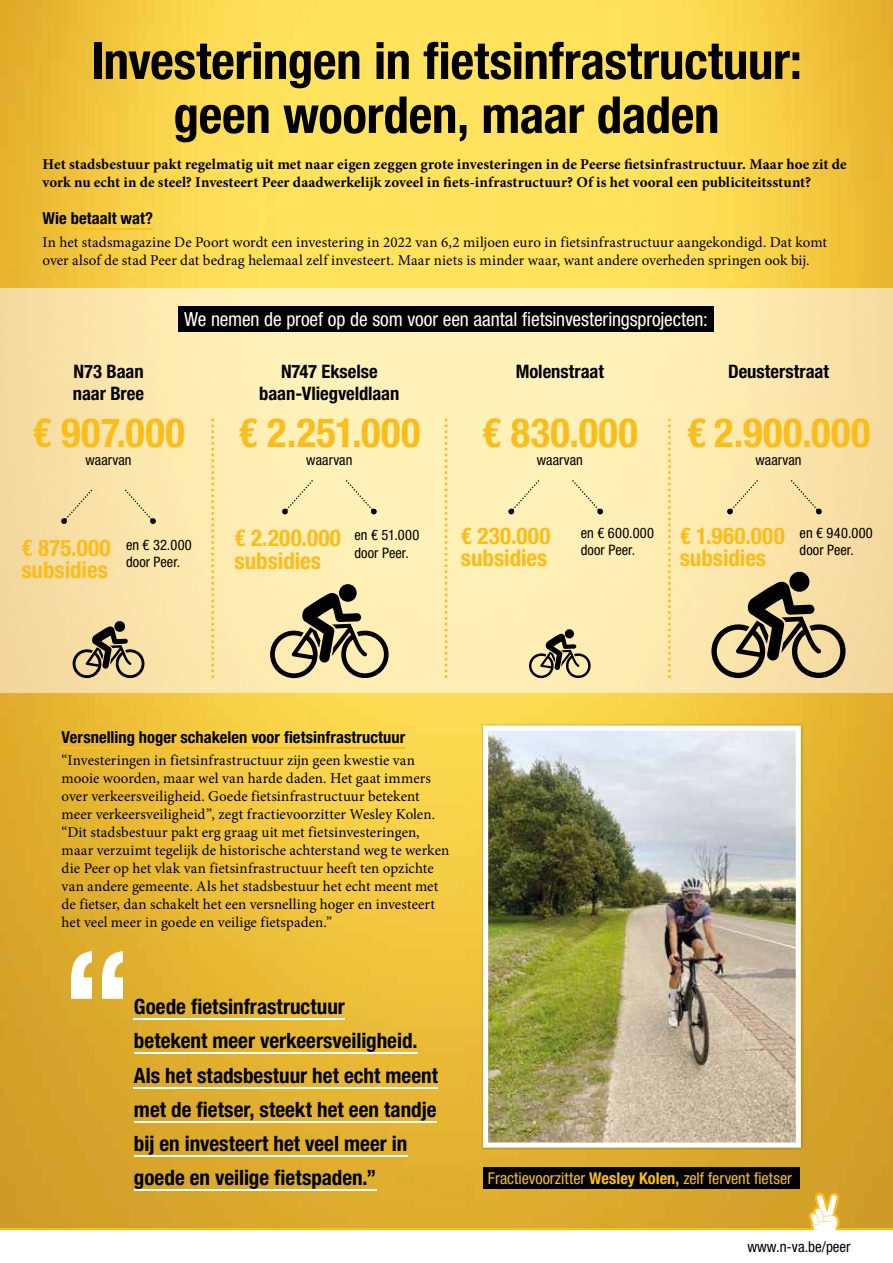
<style>
.page{position:relative;width:893px;height:1263px;background:#fff}
.page>*{position:absolute;margin:0;border:0;box-sizing:border-box;transform-origin:0 0}
.t1{font:700 condensed 51px/54px "Helvetica Neue LT Std";letter-spacing:-.005em;color:#000;text-align:center}
.t2{font:700 condensed 40.35px "Helvetica Neue LT Std";letter-spacing:.015em;color:#fbbd1b}
.t3{font:700 condensed 23.1px/22.4px "Helvetica Neue LT Std";color:#fbbd1b}
.t4{font:700 condensed 21.15px/34.3px "Helvetica Neue LT Std";color:#000}
.t5{font:condensed 19.5px "Helvetica Neue LT Std";letter-spacing:-.005em;color:#fff}
.t6{font:700 condensed 18.6px/22.4px "Helvetica Neue LT Std";color:#000}
.t7{font:700 condensed 16.5px "Helvetica Neue LT Std";color:#000}
.t8{font:condensed 16.35px "Helvetica Neue LT Std";color:#fbbd1b}
.t9{font:15px/18px "Minion Pro";letter-spacing:.005em;color:#000}
.t10{font:700 15px/18px "Minion Pro";letter-spacing:.005em;color:#000}
.t11{font:condensed 15px "Helvetica Neue LT Std";color:#000}
.t12{font:condensed 14.4px/17.2px "Helvetica Neue LT Std";letter-spacing:.005em;color:#000}
.s1{font-weight:700}
</style>
<div class="page">
<img style="left:0;top:0;width:893px;height:1192px">
<hr style="left:62px;top:747px;width:343px;height:1px;background:#fbbd1b">
<hr style="left:43px;top:229px;width:110px;height:1px;background:#fbbd1b">
<hr style="left:134px;top:1018px;width:211px;height:2px;background:#fff">
<hr style="left:134px;top:1052px;width:284px;height:2px;background:#fff">
<hr style="left:134px;top:1087px;width:304px;height:1px;background:#fff">
<hr style="left:134px;top:1121px;width:302px;height:1px;background:#fff">
<hr style="left:134px;top:1155px;width:273px;height:2px;background:#fff">
<hr style="left:134px;top:1190px;width:242px;height:1px;background:#fff">
<svg style="left:71px;top:951px;width:52px;height:48px"></svg>
<div style="left:483px;top:1167px;width:317px;height:21px;background:#000"></div>
<img style="left:0;top:288px;width:893px;height:404px">
<div style="left:178px;top:306px;width:536px;height:26px;background:#000"></div>
<img style="left:481px;top:723px;width:322px;height:427px">
<img style="left:483px;top:725px;width:318px;height:423px">
<svg style="left:270px;top:584px;width:121px;height:96px"></svg>
<svg style="left:529px;top:629px;width:63px;height:50px"></svg>
<svg style="left:211px;top:419px;width:3px;height:259px"></svg>
<svg style="left:445px;top:419px;width:2px;height:259px"></svg>
<svg style="left:668px;top:419px;width:3px;height:259px"></svg>
<svg style="left:73px;top:621px;width:73px;height:58px"></svg>
<svg style="left:61px;top:490px;width:31px;height:34px"></svg>
<svg style="left:125px;top:490px;width:31px;height:34px"></svg>
<svg style="left:282px;top:480px;width:31px;height:34px"></svg>
<svg style="left:346px;top:480px;width:31px;height:34px"></svg>
<svg style="left:711px;top:572px;width:137px;height:109px"></svg>
<svg style="left:727px;top:480px;width:31px;height:34px"></svg>
<svg style="left:791px;top:480px;width:31px;height:34px"></svg>
<svg style="left:508px;top:480px;width:31px;height:34px"></svg>
<svg style="left:572px;top:480px;width:31px;height:34px"></svg>
<svg style="left:0;top:1192px;width:893px;height:38px"></svg>
<h1 class="t1" style="left:91px;top:33px;width:712px">Investeringen in fietsinfrastructuur: geen woorden, maar daden</h1>
<p class="t10" style="left:43px;top:155px;width:806px">Het stadsbestuur pakt regelmatig uit met naar eigen zeggen grote investeringen in de Peerse fietsinfrastructuur. Maar hoe zit de vork nu echt in de steel? Investeert Peer daadwerkelijk zoveel in fiets-infrastructuur? Of is het vooral een publiciteitsstunt?</p>
<p class="t7" style="left:43px;top:209px;width:112px">Wie betaalt wat?</p>
<p class="t9" style="left:43px;top:233px;width:786px">In het stadsmagazine De Poort wordt een investering in 2022 van 6,2 miljoen euro in fietsinfrastructuur aangekondigd. Dat komt over alsof de stad Peer dat bedrag helemaal zelf investeert. Maar niets is minder waar, want andere overheden springen ook bij.</p>
<p class="t6" style="left:73px;top:360px;width:73px">N73 Baan naar Bree</p>
<h3 class="t5" style="left:184px;top:308px;width:525px">We nemen de proef op de som voor een aantal fietsinvesteringsprojecten:</h3>
<p class="t6" style="left:259px;top:360px;width:142px;text-align:center">N747 Ekselse baan-Vliegveldlaan</p>
<p class="t6" style="left:516px;top:360px;width:90px">Molenstraat</p>
<p class="t6" style="left:728px;top:360px;width:102px">Deusterstraat</p>
<h2 class="t2" style="left:32px;top:409px;width:154px">€ 907.000</h2>
<p class="t12" style="left:85px;top:451px;width:48px">waarvan</p>
<h3 class="t3" style="left:21px;top:536px;width:91px">€ 875.000 subsidies</h3>
<p class="t12" style="left:126px;top:536px;width:67px">en € 32.000 door Peer.</p>
<h2 class="t2" style="left:238px;top:409px;width:184px">€ 2.251.000</h2>
<p class="t12" style="left:306px;top:451px;width:48px">waarvan</p>
<h3 class="t3" style="left:235px;top:527px;width:108px">€ 2.200.000 subsidies</h3>
<p class="t12" style="left:355px;top:526px;width:66px">en € 51.000 door Peer.</p>
<h2 class="t2" style="left:482px;top:409px;width:158px">€ 830.000</h2>
<p class="t12" style="left:537px;top:451px;width:48px">waarvan</p>
<h3 class="t3" style="left:461px;top:524px;width:91px">€ 230.000 subsidies</h3>
<p class="t12" style="left:581px;top:524px;width:75px">en € 600.000 door Peer.</p>
<h2 class="t2" style="left:686px;top:409px;width:186px">€ 2.900.000</h2>
<p class="t12" style="left:755px;top:451px;width:48px">waarvan</p>
<h3 class="t3" style="left:680px;top:524px;width:107px">€ 1.960.000 subsidies</h3>
<p class="t12" style="left:800px;top:524px;width:75px">en € 940.000 door Peer.</p>
<p class="t7" style="left:62px;top:727px;width:345px">Versnelling hoger schakelen voor fietsinfrastructuur</p>
<p class="t9" style="left:62px;top:752px;width:389px">“Investeringen in fietsinfrastructuur zijn geen kwestie van mooie woorden, maar wel van harde daden. Het gaat immers over verkeersveiligheid. Goede fietsinfrastructuur betekent meer verkeersveiligheid”, zegt fractievoorzitter Wesley Kolen. “Dit stadsbestuur pakt erg graag uit met fietsinvesteringen, maar verzuimt tegelijk de historische achterstand weg te werken die Peer op het vlak van fietsinfrastructuur heeft ten opzichte van andere gemeente. Als het stadsbestuur het echt meent met de fietser, dan schakelt het een versnelling hoger en investeert het veel meer in goede en veilige fietspaden.”</p>
<h3 class="t4" style="left:134px;top:989px;width:306px">Goede fietsinfrastructuur<br>betekent meer verkeersveiligheid.<br>Als het stadsbestuur het echt meent met de fietser, steekt het een tandje bij en investeert het veel meer in goede en veilige fietspaden.”</h3>
<p class="t8" style="left:488px;top:1168px;width:306px">Fractievoorzitter <span class="s1">Wesley Kolen,</span> zelf fervent fietser</p>
<p class="t11" style="left:747px;top:1238px;width:105px">www.n-va.be/peer</p>
</div>
